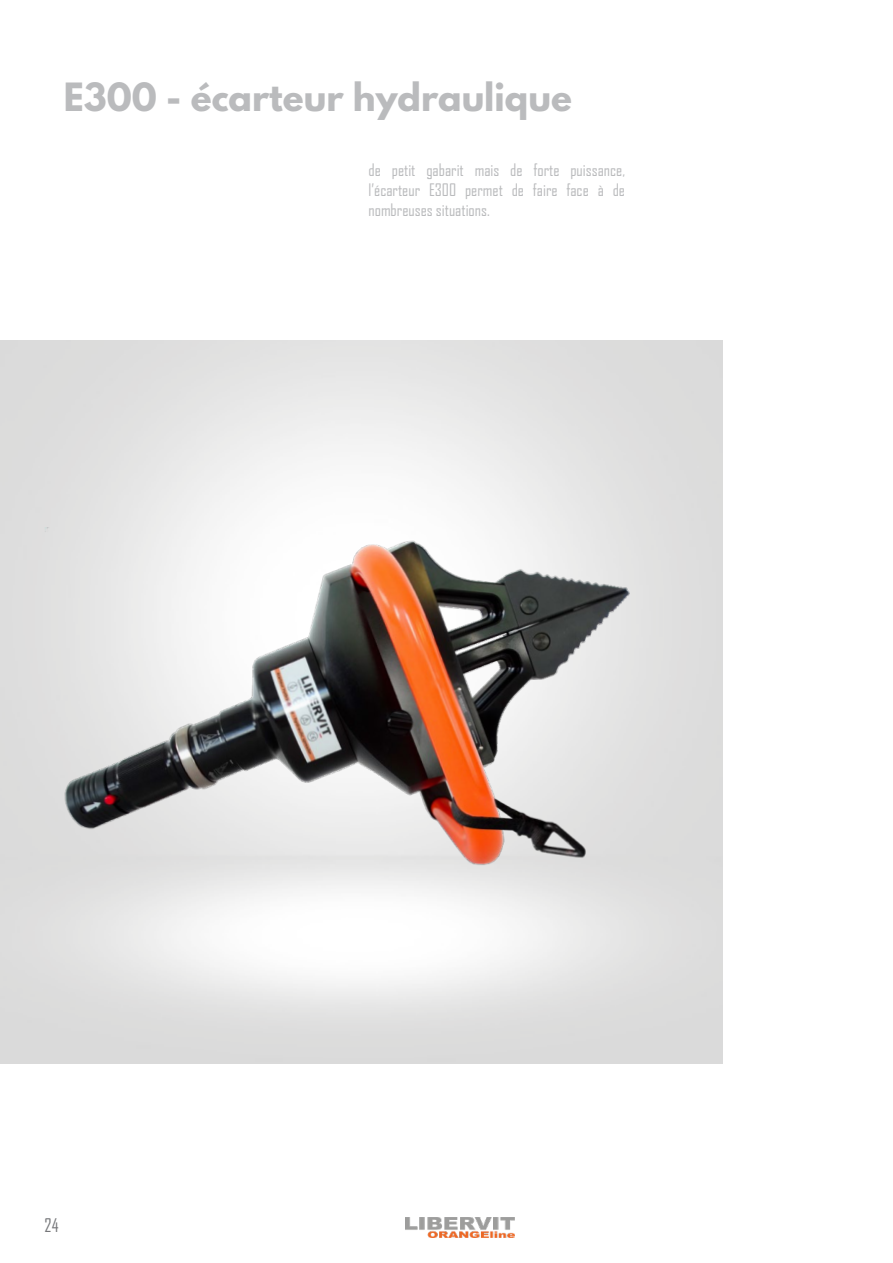
<style>
.page{position:relative;width:893px;height:1263px;background:#fff}
.page>*{position:absolute;margin:0;border:0;box-sizing:border-box;transform-origin:0 0}
.t1{font:700 34.5px "League Spartan";color:#babbbd}
.t2{font:18px "Agency FB";color:#76777a}
.t3{font:16.5px/19.8px "Agency FB";color:#babbbd;text-align:justify}
</style>
<div class="page">
<img style="left:45px;top:522px;width:602px;height:359px">
<img style="left:406px;top:1217px;width:108px;height:21px">
<h1 class="t1" style="left:64px;top:70px;width:510px">E300 - écarteur hydraulique</h1>
<p class="t3" style="left:369px;top:160px;width:258px">de petit gabarit mais de forte puissance, l’écarteur E300 permet de faire face à de nombreuses situations.</p>
<p class="t2" style="left:45px;top:1214px;width:15px">24</p>
</div>
